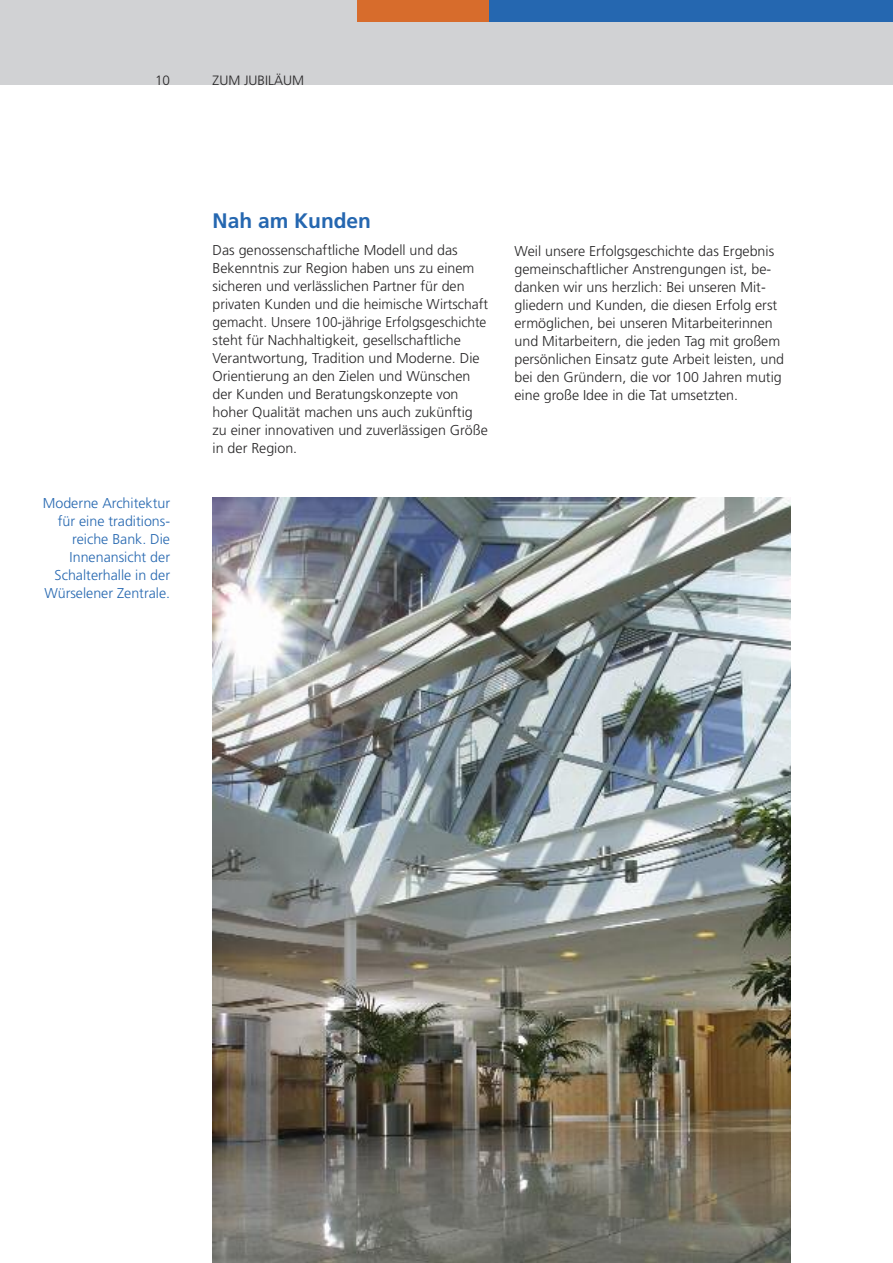
<style>
.page{position:relative;width:893px;height:1263px;background:#fff}
.page>*{position:absolute;margin:0;border:0;box-sizing:border-box;transform-origin:0 0}
.t1{font:700 21px "Frutiger";color:#2567b0}
.t2{font:300 14.25px/18px "Frutiger";color:#272627}
.t3{font:300 14.25px/18px "Frutiger";color:#2567b0;text-align:right}
.t4{font:300 13.5px "Frutiger";color:#272627}
</style>
<div class="page">
<div style="left:0;top:0;width:893px;height:85px;background:#d1d2d4"></div>
<div style="left:489px;top:0;width:404px;height:21px;background:#2567b0"></div>
<div style="left:357px;top:0;width:132px;height:21px;background:#d76c2c"></div>
<img style="left:213px;top:497px;width:578px;height:766px">
<p class="t4" style="left:155px;top:75px;width:16px">10</p>
<p class="t4" style="left:213px;top:75px;width:93px">ZUM JUBILÄUM</p>
<p class="t3" style="left:43px;top:495px;width:129px">Moderne Architektur für eine traditions&shy;reiche Bank. Die<br>Innenansicht der<br>Schalterhalle in der<br>Würselener Zentrale.</p>
<h1 class="t1" style="left:213px;top:213px;width:160px">Nah am Kunden</h1>
<p class="t2" style="left:213px;top:242px;width:277px">Das genossenschaftliche Modell und das Bekenntnis zur Region haben uns zu einem sicheren und verlässlichen Partner für den privaten Kunden und die heimische Wirtschaft gemacht. Unsere 100-jährige Erfolgsgeschichte steht für Nachhaltigkeit, gesellschaftliche Verantwortung, Tradition und Moderne. Die Orientierung an den Zielen und Wünschen der Kunden und Beratungskonzepte von hoher Qualität machen uns auch zukünftig zu einer innovativen und zuverlässigen Größe in der Region.</p>
<p class="t2" style="left:514px;top:243px;width:271px">Weil unsere Erfolgsgeschichte das Ergebnis gemeinschaftlicher Anstrengungen ist, be&shy;danken wir uns herzlich: Bei unseren Mit&shy;gliedern und Kunden, die diesen Erfolg erst ermöglichen, bei unseren Mitarbeiterinnen und Mitarbeitern, die jeden Tag mit großem persönlichen Einsatz gute Arbeit leisten, und bei den Gründern, die vor 100 Jahren mutig eine große Idee in die Tat umsetzten.</p>
</div>
